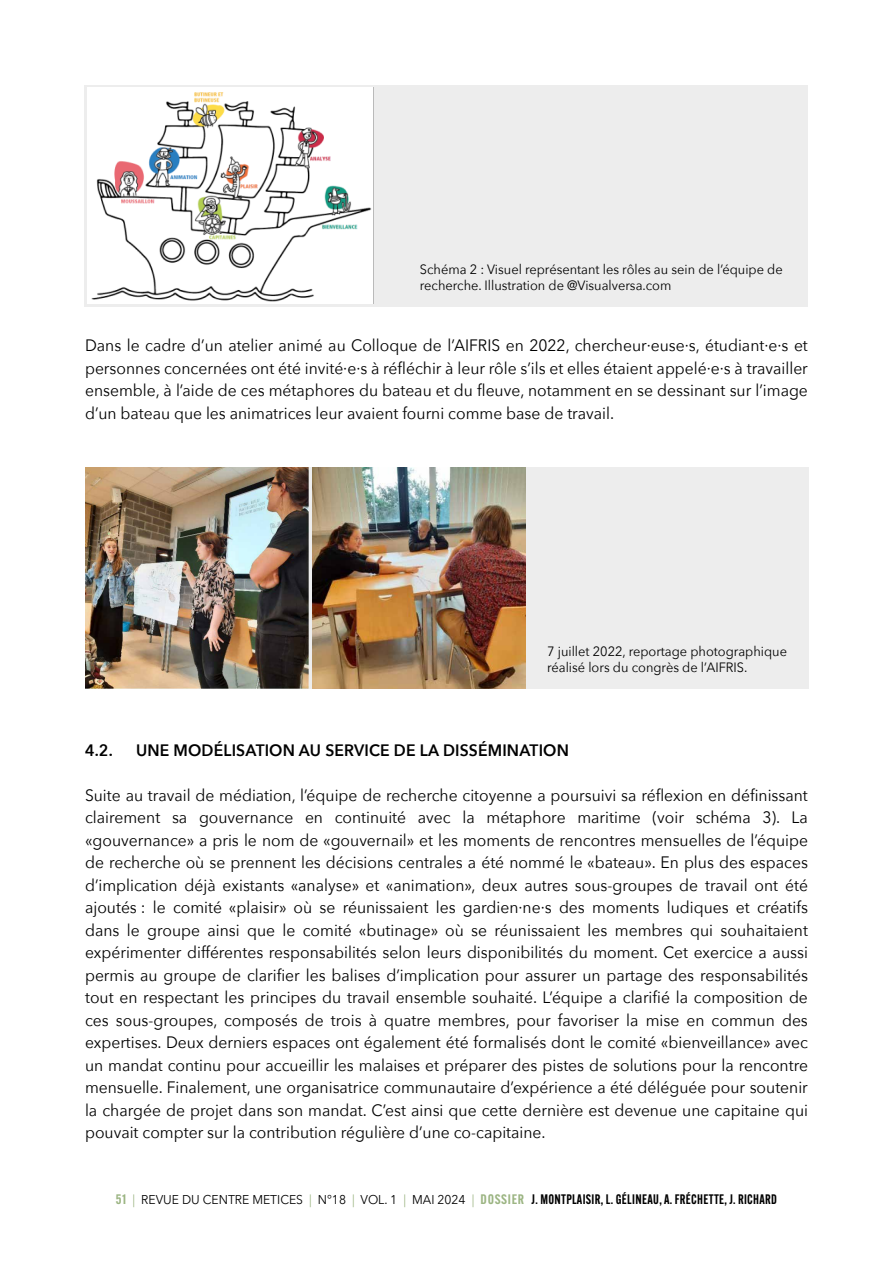
<style>
.page{position:relative;width:893px;height:1263px;background:#fff}
.page>*{position:absolute;margin:0;border:0;box-sizing:border-box;transform-origin:0 0}
.t1{font:16.5px/22.5px "Avenir Next";color:#000;text-align:justify;scale:.95 1}
.T3{font:600 16.5px "Avenir Next";letter-spacing:.01em;color:#000;scale:.95 1}
.t2{font:13.5px/16.2px "Avenir Next";color:#000;scale:.95 1}
.t3{font:600 13.5px "Alternate Gothic Cond ATF";letter-spacing:.025em;color:#000}
.s1{color:#9cb583}
.s2{font-family:"Avenir Next";font-weight:400;font-size:12.75px;color:#9cb583}
.s3{font-family:"Avenir Next";font-weight:400;font-size:12.75px}
</style>
<div class="page">
<div style="left:85px;top:85px;width:723px;height:221px;background:#ededed"></div>
<img style="left:87px;top:87px;width:287px;height:217px">
<div style="left:85px;top:467px;width:724px;height:221px;background:#ededed"></div>
<img style="left:85px;top:467px;width:223px;height:221px">
<img style="left:313px;top:467px;width:213px;height:221px">
<p class="t2" style="left:420px;top:260px;width:383px">Schéma 2 : Visuel représentant les rôles au sein de l’équipe de recherche. Illustration de @Visualversa.com</p>
<p class="t1" style="left:85px;top:333px;width:762px">Dans le cadre d’un atelier animé au Colloque de l’AIFRIS en 2022, chercheur∙euse∙s, étudiant∙e∙s et personnes concernées ont été invité∙e∙s à réfléchir à leur rôle s’ils et elles étaient appelé∙e∙s à travailler ensemble, à l’aide de ces métaphores du bateau et du fleuve, notamment en se dessinant sur l’image d’un bateau que les animatrices leur avaient fourni comme base de travail.</p>
<p class="t2" style="left:547px;top:642px;width:254px">7 juillet 2022, reportage photographique réalisé lors du congrès de l’AIFRIS.</p>
<p class="T3" style="left:85px;top:736px;width:31px">4.2.</p>
<p class="T3" style="left:136px;top:736px;width:457px">UNE MODÉLISATION AU SERVICE DE LA DISSÉMINATION</p>
<p class="t1" style="left:85px;top:783px;width:762px">Suite au travail de médiation, l’équipe de recherche citoyenne a poursuivi sa réflexion en définissant clairement sa gouvernance en continuité avec la métaphore maritime (voir schéma 3). La «gouvernance» a pris le nom de «gouvernail» et les moments de rencontres mensuelles de l’équipe de recherche où se prennent les décisions centrales a été nommé le «bateau». En plus des espaces d’implication déjà existants «analyse» et «animation», deux autres sous-groupes de travail ont été ajoutés : le comité «plaisir» où se réunissaient les gardien∙ne∙s des moments ludiques et créatifs dans le groupe ainsi que le comité «butinage» où se réunissaient les membres qui souhaitaient expérimenter différentes responsabilités selon leurs disponibilités du moment. Cet exercice a aussi permis au groupe de clarifier les balises d’implication pour assurer un partage des responsabilités tout en respectant les principes du travail ensemble souhaité. L’équipe a clarifié la composition de ces sous-groupes, composés de trois à quatre membres, pour favoriser la mise en commun des expertises. Deux derniers espaces ont également été formalisés dont le comité «bienveillance» avec un mandat continu pour accueillir les malaises et préparer des pistes de solutions pour la rencontre mensuelle. Finalement, une organisatrice communautaire d’expérience a été déléguée pour soutenir la chargée de projet dans son mandat. C’est ainsi que cette dernière est devenue une capitaine qui pouvait compter sur la contribution régulière d’une co-capitaine.</p>
<p class="t3" style="left:116px;top:1191px;width:663px"><span class="s1">51</span> <span class="s2">|</span> <span class="s3">REVUE DU CENTRE METICES</span> <span class="s2">|</span> <span class="s3">N°18</span> <span class="s2">|</span> <span class="s3">VOL. 1</span> <span class="s2">|</span> <span class="s3">MAI 2024</span> <span class="s2">|</span> <span class="s1">DOSSIER</span> J. MONTPLAISIR, L. GÉLINEAU, A. FRÉCHETTE, J. RICHARD</p>
</div>
